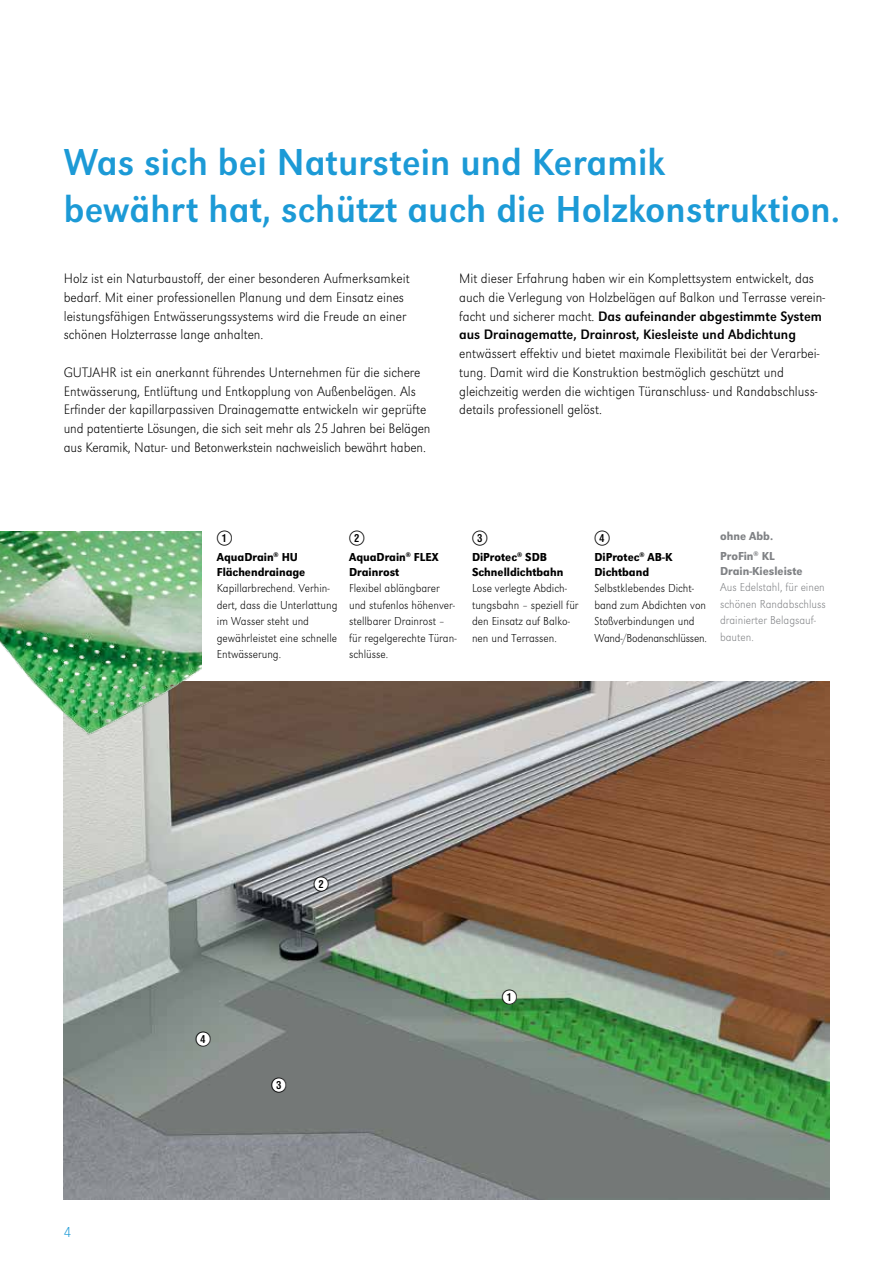
<style>
.page{position:relative;width:893px;height:1263px;background:#fff}
.page>*{position:absolute;margin:0;border:0;box-sizing:border-box;transform-origin:0 0}
.t1{font:39px/46.8px "URW Grotesk T Regu Narr";color:#1c9ad6}
.t2{font:15.6px "Numerics P01";color:#000}
.t3{font:15px "URW Grotesk T Extr Ligh Narr";color:#1c9ad6}
.t4{font:14.25px/18.8px "URW Grotesk T Extr Ligh Narr";color:#000}
.t5{font:14.25px/18.8px "URW Grotesk T Regu Narr";color:#000}
.t6{font:12px/16.5px "URW Grotesk T Extr Ligh Narr";color:#000}
.t7{font:12px/15px "URW Grotesk T Medi Narr";color:#000}
.t8{font:12px/16.5px "URW Grotesk T Extr Ligh Narr";color:#808285}
.t9{font:12px/20.1px "URW Grotesk T Medi Narr";color:#808285}
.s1{font-family:"URW Grotesk T Extr Ligh Narr"}
</style>
<div class="page">
<img style="left:64px;top:681px;width:765px;height:518px">
<div style="left:503px;top:990px;width:14px;height:14px;background:#fff;border-radius:50%"></div>
<div style="left:314px;top:877px;width:14px;height:14px;background:#fff;border-radius:50%"></div>
<div style="left:272px;top:1078px;width:14px;height:14px;background:#fff;border-radius:50%"></div>
<div style="left:196px;top:1032px;width:15px;height:14px;background:#fff;border-radius:50%"></div>
<img style="left:0;top:531px;width:202px;height:222px">
<h1 class="t1" style="left:64px;top:138px;width:778px">Was sich bei Naturstein und Keramik<br>bewährt hat, schützt auch die Holzkonstruktion.</h1>
<p class="t4" style="left:64px;top:269px;width:347px">Holz ist ein Naturbaustoff, der einer besonderen Aufmerksamkeit bedarf. Mit einer professionellen Planung und dem Einsatz eines leistungsfähigen Entwässerungssystems wird die Freude an einer schönen Holzterrasse lange anhalten.</p>
<p class="t4" style="left:64px;top:363px;width:368px">GUTJAHR ist ein anerkannt führendes Unternehmen für die sichere Entwässerung, Entlüftung und Entkopplung von Außenbelägen. Als Erfinder der kapillarpassiven Drainagematte entwickeln wir geprüfte und patentierte Lösungen, die sich seit mehr als 25 Jahren bei Belägen aus Keramik, Natur- und Betonwerkstein nachweislich bewährt haben.</p>
<p class="t4" style="left:459px;top:269px;width:367px">Mit dieser Erfahrung haben wir ein Komplettsystem entwickelt, das auch die Verlegung von Holzbelägen auf Balkon und Terrasse verein-</p>
<p class="t5" style="left:459px;top:306px;width:364px"><span class="s1">facht und sicherer macht.</span> Das aufeinander abgestimmte System aus Drainagematte, Drainrost, Kiesleiste und Abdichtung</p>
<p class="t4" style="left:459px;top:344px;width:362px">entwässert effektiv und bietet maximale Flexibilität bei der Verarbei&shy;tung. Damit wird die Konstruktion bestmöglich geschützt und gleichzeitig werden die wichtigen Türanschluss- und Randabschluss&shy;details professionell gelöst.</p>
<p class="t3" style="left:64px;top:1223px;width:9px">4</p>
<p class="t2" style="left:217px;top:530px;width:17px">Q</p>
<p class="t7" style="left:217px;top:549px;width:90px">AquaDrain<sup>®</sup> HU<br>Flächendrainage</p>
<p class="t6" style="left:217px;top:580px;width:122px">Kapillarbrechend. Verhin&shy;dert, dass die Unterlattung im Wasser steht und gewährleistet eine schnelle<br>Entwässerung.</p>
<p class="t2" style="left:349px;top:530px;width:17px">W</p>
<p class="t7" style="left:349px;top:549px;width:91px">AquaDrain<sup>®</sup> FLEX<br>Drainrost</p>
<p class="t6" style="left:349px;top:580px;width:109px">Flexibel ablängbarer und stufenlos höhenver&shy;stellbarer Drainrost – für regelgerechte Türan&shy;schlüsse.</p>
<p class="t2" style="left:472px;top:530px;width:17px">E</p>
<p class="t7" style="left:472px;top:549px;width:93px">DiProtec<sup>®</sup> SDB<br>Schnelldichtbahn</p>
<p class="t6" style="left:472px;top:580px;width:108px">Lose verlegte Abdich&shy;tungsbahn – speziell für den Einsatz auf Balko&shy;nen und Terrassen.</p>
<p class="t2" style="left:594px;top:530px;width:17px">R</p>
<p class="t7" style="left:594px;top:549px;width:79px">DiProtec<sup>®</sup> AB-K<br>Dichtband</p>
<p class="t6" style="left:594px;top:580px;width:114px">Selbstklebendes Dicht&shy;band zum Abdichten von<br>Stoßverbindungen und<br>Wand-/Bodenanschlüssen.</p>
<p class="t9" style="left:720px;top:525px;width:56px">ohne Abb.<br>ProFin<sup>®</sup> KL</p>
<p class="t9" style="left:720px;top:560px;width:84px">Drain-Kiesleiste</p>
<p class="t8" style="left:720px;top:579px;width:107px">Aus Edelstahl, für einen schönen Randabschluss drainierter Belagsauf&shy;bauten.</p>
<p class="t2" style="left:196px;top:1031px;width:17px">R</p>
<p class="t2" style="left:313px;top:876px;width:17px">W</p>
<p class="t2" style="left:271px;top:1077px;width:17px">E</p>
<p class="t2" style="left:502px;top:989px;width:17px">Q</p>
</div>
